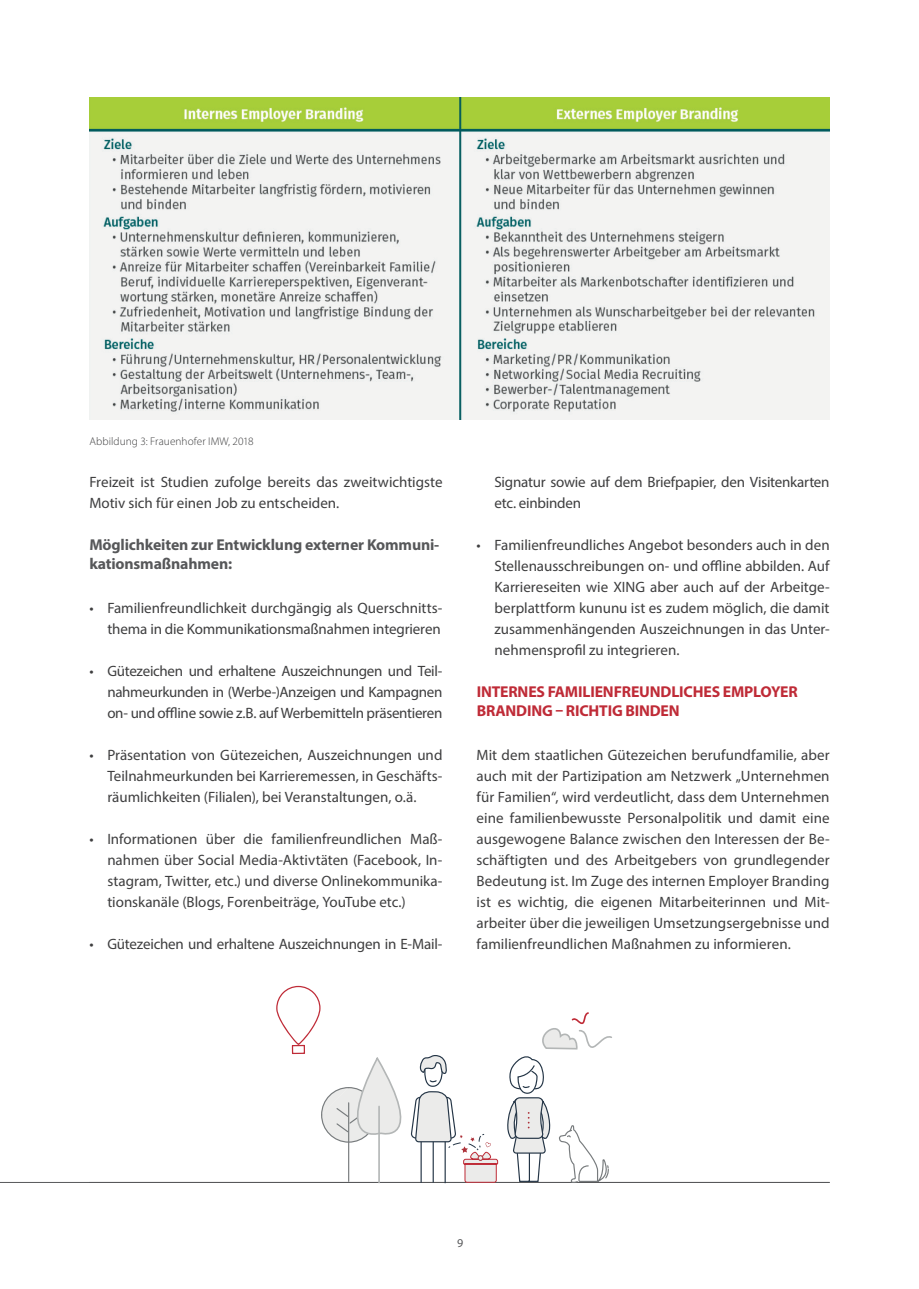
<style>
.page{position:relative;width:919px;height:1289px;background:#fff}
.page>*{position:absolute;margin:0;border:0;box-sizing:border-box;transform-origin:0 0}
.t1{font:600 34.8px "Myriad Pro";color:#283544}
.t2{font:700 15.75px/18.9px "Myriad Pro";letter-spacing:-.01em;color:#57585a}
.t3{font:700 15.75px/18.9px "Myriad Pro";letter-spacing:-.01em;color:#bf2b37}
.t4{font:15px/21px "Myriad Pro";letter-spacing:-.005em;color:#3e3e3f;text-align:justify}
.t5{font:12px "Myriad Pro";color:#57585a}
.t6{font:300 11.25px "Myriad Pro";letter-spacing:.005em;color:#3e3e3f}
.s1{font-weight:400}
</style>
<div class="page">
<hr style="left:0;top:1182px;width:829px;height:1px;background:#57585a">
<svg style="left:504px;top:1012px;width:108px;height:171px"></svg>
<svg style="left:276px;top:985px;width:222px;height:198px"></svg>
<img style="left:89px;top:98px;width:740px;height:321px">
<p class="t6" style="left:89px;top:434px;width:166px">Abbildung 3: Frauenhofer IMW, 2018</p>
<p class="t4" style="left:89px;top:471px;width:354px">Freizeit ist Studien zufolge bereits das zweitwichtigste<br>Motiv sich für einen Job zu entscheiden.</p>
<p class="t2" style="left:89px;top:534px;width:351px">Möglichkeiten zur Entwicklung externer Kommuni&shy;kationsmaßnahmen:</p>
<p class="t4" style="left:89px;top:597px;width:354px;text-align:right">• Familienfreundlichkeit durchgängig als Querschnitts&shy;thema in die Kommunikationsmaßnahmen integrieren</p>
<p class="t4" style="left:107px;top:660px;width:336px;text-indent:-18px">• Gütezeichen und erhaltene Auszeichnungen und Teil&shy;nahmeurkunden in (Werbe-)Anzeigen und Kampagnen on- und offline sowie z.B. auf Werbemitteln präsentieren</p>
<p class="t4" style="left:107px;top:744px;width:336px;text-indent:-18px">• Präsentation von Gütezeichen, Auszeichnungen und Teilnahmeurkunden bei Karrieremessen, in Geschäfts&shy;räumlichkeiten (Filialen), bei Veranstaltungen, o.ä.</p>
<p class="t4" style="left:107px;top:828px;width:336px;text-indent:-18px">• Informationen über die familienfreundlichen Maß&shy;nahmen über Social Media-Aktivtäten (Facebook, In&shy;stagram, Twitter, etc.) und diverse Onlinekommunika&shy;tionskanäle (Blogs, Forenbeiträge, YouTube etc.)</p>
<p class="t4" style="left:89px;top:933px;width:354px">• Gütezeichen und erhaltene Auszeichnungen in E-Mail-</p>
<h1 class="t1" style="left:4px;top:603px;width:299px">eundliche<span class="s1">gemeinde</span></h1>
<p class="t4" style="left:494px;top:471px;width:336px">Signatur sowie auf dem Briefpapier, den Visitenkarten etc. einbinden</p>
<p class="t4" style="left:494px;top:534px;width:336px;text-indent:-18px">• Familienfreundliches Angebot besonders auch in den Stellenausschreibungen on- und offline abbilden. Auf Karriereseiten wie XING aber auch auf der Arbeitge&shy;berplattform kununu ist es zudem möglich, die damit zusammenhängenden Auszeichnungen in das Unter&shy;nehmensprofil zu integrieren.</p>
<p class="t3" style="left:476px;top:681px;width:322px">INTERNES FAMILIENFREUNDLICHES EMPLOYER<br>BRANDING – RICHTIG BINDEN</p>
<p class="t4" style="left:476px;top:744px;width:354px">Mit dem staatlichen Gütezeichen berufundfamilie, aber auch mit der Partizipation am Netzwerk „Unternehmen für Familien“, wird verdeutlicht, dass dem Unternehmen eine familienbewusste Personalpolitik und damit eine ausgewogene Balance zwischen den Interessen der Be&shy;schäftigten und des Arbeitgebers von grundlegender Bedeutung ist. Im Zuge des internen Employer Branding ist es wichtig, die eigenen Mitarbeiterinnen und Mit&shy;arbeiter über die jeweiligen Umsetzungsergebnisse und familienfreundlichen Maßnahmen zu informieren.</p>
<p class="t5" style="left:457px;top:1235px;width:8px">9</p>
</div>
